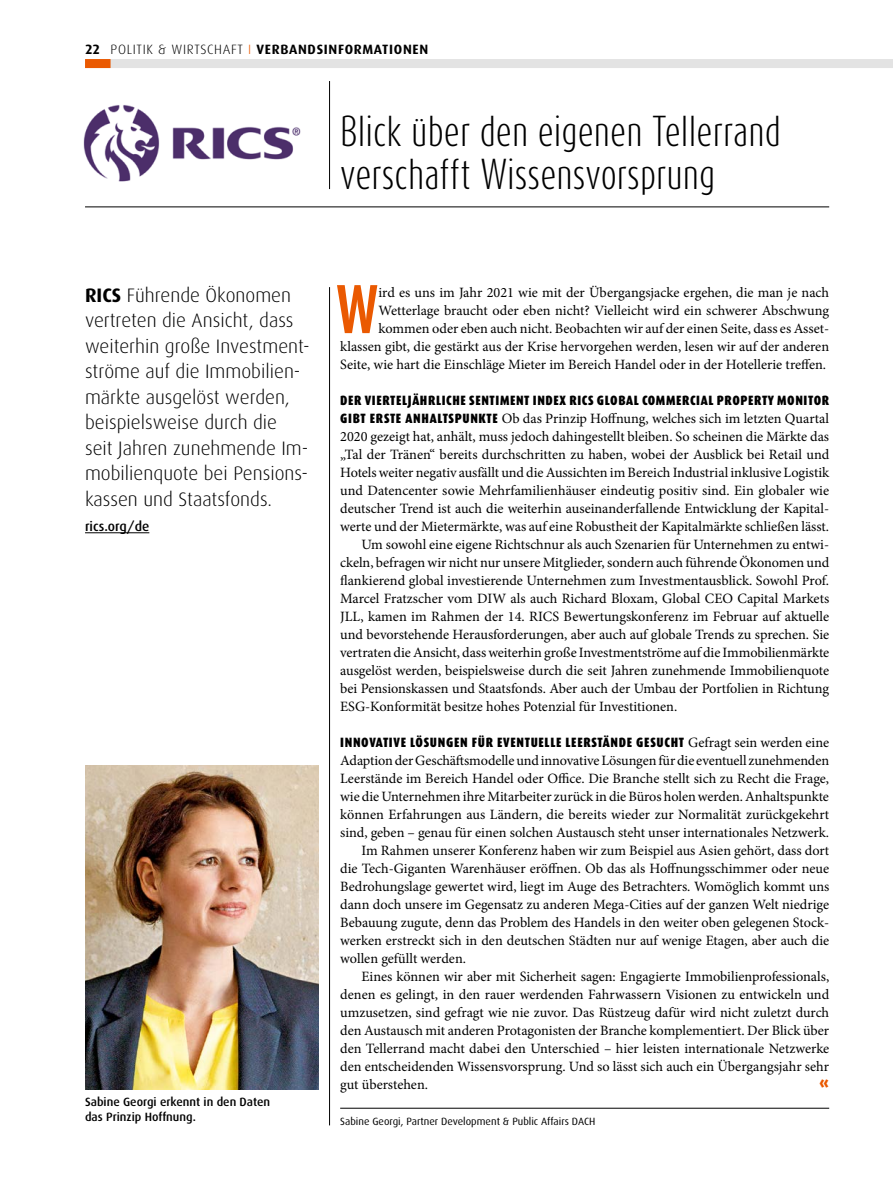
<style>
.page{position:relative;width:893px;height:1191px;background:#fff}
.page>*{position:absolute;margin:0;border:0;box-sizing:border-box;transform-origin:0 0}
.t1{font:700 57.15px "Dax Compact";color:#ea5901}
.t2{font:300 36px/43.5px "Dax Compact";color:#000}
.t3{font:300 19.5px/25.5px "Dax";color:#000}
.t4{font:900 16.5px "Dax";color:#ea5901}
.t5{font:14.25px/18px "Minion Pro";color:#000;text-align:right}
.t6{font:900 13.5px "Dax Condensed";letter-spacing:.045em;color:#000}
.t7{font:700 13.5px "Dax";letter-spacing:.05em;color:#000}
.t8{font:500 13.5px "Dax";color:#000}
.t9{font:500 12px/15px "Dax";color:#000}
.t10{font:10.5px "Dax";color:#000}
.s1{font-weight:300}
.s2{font-weight:300;color:#ea5901}
.s3{font-weight:700}
.s4{font-family:"Dax Condensed";font-weight:900;font-size:13.5px}
.s5{font-family:"Minion Pro";font-weight:400;font-size:14.25px}
</style>
<div class="page">
<div style="left:85px;top:59px;width:808px;height:9px;background:#e3e3e3"></div>
<div style="left:85px;top:59px;width:26px;height:9px;background:#ea5901"></div>
<img style="left:85px;top:765px;width:234px;height:324px">
<hr style="left:329px;top:287px;width:1px;height:838px;background:#000">
<hr style="left:85px;top:207px;width:744px;height:1px;background:#000">
<hr style="left:329px;top:81px;width:1px;height:108px;background:#000">
<img style="left:83px;top:105px;width:218px;height:77px">
<hr style="left:340px;top:1108px;width:489px;height:1px;background:#000">
<hr style="left:85px;top:532px;width:64px;height:1px;background:#000">
<p class="t7" style="left:85px;top:41px;width:345px">22 <span class="s1">POLITIK &amp; WIRTSCHAFT</span> <span class="s2">I</span> VERBANDSINFORMATIONEN</p>
<h2 class="t2" style="left:340px;top:108px;width:442px">Blick über den eigenen Tellerrand verschafft Wissensvorsprung</h2>
<p class="t3" style="left:85px;top:282px;width:226px"><span class="s3">RICS</span> Führende Ökonomen vertreten die Ansicht, dass weiterhin große Investment&shy;ströme auf die Immobilien&shy;märkte ausgelöst werden, beispielsweise durch die seit Jahren zunehmende Im&shy;mobilienquote bei Pensions&shy;kassen und Staatsfonds.</p>
<p class="t8" style="left:85px;top:519px;width:66px">rics.org/de</p>
<p class="t9" style="left:85px;top:1094px;width:187px">Sabine Georgi erkennt in den Daten das Prinzip Hoffnung.</p>
<h1 class="t1" style="left:336px;top:272px;width:44px">W</h1>
<p class="t5" style="left:340px;top:284px;width:491px">ird es uns im Jahr 2021 wie mit der Übergangsjacke ergehen, die man je nach Wetterlage braucht oder eben nicht? Vielleicht wird ein schwerer Abschwung kommen oder eben auch nicht. Beobachten wir auf der einen Seite, dass es Asset&shy;klassen gibt, die gestärkt aus der Krise hervorgehen werden, lesen wir auf der anderen Seite, wie hart die Einschläge Mieter im Bereich Handel oder in der Hotellerie treffen.</p>
<p class="t6" style="left:340px;top:393px;width:491px">DER VIERTELJÄHRLICHE SENTIMENT INDEX RICS GLOBAL COMMERCIAL PROPERTY MONITOR</p>
<p class="t5" style="left:340px;top:410px;width:490px"><span class="s4">GIBT ERSTE ANHALTSPUNKTE</span> Ob das Prinzip Hoffnung, welches sich im letzten Quartal</p>
<p class="t5" style="left:340px;top:428px;width:490px">2020 gezeigt hat, anhält, muss jedoch dahingestellt bleiben. So scheinen die Märkte das</p>
<p class="t5" style="left:340px;top:446px;width:491px">„Tal der Tränen“ bereits durchschritten zu haben, wobei der Ausblick bei Retail und</p>
<p class="t5" style="left:340px;top:464px;width:491px">Hotels weiter negativ ausfällt und die Aussichten im Bereich Industrial inklusive Logistik</p>
<p class="t5" style="left:340px;top:482px;width:490px">und Datencenter sowie Mehrfamilienhäuser eindeutig positiv sind. Ein globaler wie</p>
<p class="t5" style="left:340px;top:500px;width:490px">deutscher Trend ist auch die weiterhin auseinanderfallende Entwicklung der Kapital-</p>
<p class="t5" style="left:340px;top:518px;width:491px">werte und der Mietermärkte, was auf eine Robustheit der Kapitalmärkte schließen lässt.</p>
<p class="t5" style="left:361px;top:536px;width:469px">Um sowohl eine eigene Richtschnur als auch Szenarien für Unternehmen zu entwi-</p>
<p class="t5" style="left:340px;top:553px;width:491px">ckeln, befragen wir nicht nur unsere Mitglieder, sondern auch führende Ökonomen und</p>
<p class="t5" style="left:340px;top:571px;width:490px">flankierend global investierende Unternehmen zum Investmentausblick. Sowohl Prof.</p>
<p class="t5" style="left:340px;top:589px;width:491px">Marcel Fratzscher vom DIW als auch Richard Bloxam, Global CEO Capital Markets</p>
<p class="t5" style="left:340px;top:607px;width:491px">JLL, kamen im Rahmen der 14. RICS Bewertungskonferenz im Februar auf aktuelle</p>
<p class="t5" style="left:340px;top:625px;width:491px">und bevorstehende Herausforderungen, aber auch auf globale Trends zu sprechen. Sie</p>
<p class="t5" style="left:340px;top:643px;width:491px">vertraten die Ansicht, dass weiterhin große Investmentströme auf die Immobilienmärkte</p>
<p class="t5" style="left:340px;top:661px;width:491px">ausgelöst werden, beispielsweise durch die seit Jahren zunehmende Immobilienquote</p>
<p class="t5" style="left:340px;top:679px;width:491px">bei Pensionskassen und Staatsfonds. Aber auch der Umbau der Portfolien in Richtung</p>
<p class="t5" style="left:340px;top:697px;width:339px">ESG-Konformität besitze hohes Potenzial für Investitionen.</p>
<p class="t6" style="left:340px;top:735px;width:490px">INNOVATIVE LÖSUNGEN FÜR EVENTUELLE LEERSTÄNDE GESUCHT <span class="s5">Gefragt sein werden eine</span></p>
<p class="t5" style="left:340px;top:752px;width:490px">Adaption der Geschäftsmodelle und innovative Lösungen für die eventuell zunehmenden</p>
<p class="t5" style="left:340px;top:770px;width:490px">Leerstände im Bereich Handel oder Office. Die Branche stellt sich zu Recht die Frage,</p>
<p class="t5" style="left:340px;top:788px;width:490px">wie die Unternehmen ihre Mitarbeiter zurück in die Büros holen werden. Anhaltspunkte</p>
<p class="t5" style="left:340px;top:806px;width:491px">können Erfahrungen aus Ländern, die bereits wieder zur Normalität zurückgekehrt</p>
<p class="t5" style="left:340px;top:824px;width:490px">sind, geben – genau für einen solchen Austausch steht unser internationales Netzwerk.</p>
<p class="t5" style="left:361px;top:842px;width:469px">Im Rahmen unserer Konferenz haben wir zum Beispiel aus Asien gehört, dass dort</p>
<p class="t5" style="left:340px;top:860px;width:490px">die Tech-Giganten Warenhäuser eröffnen. Ob das als Hoffnungsschimmer oder neue</p>
<p class="t5" style="left:340px;top:877px;width:491px">Bedrohungslage gewertet wird, liegt im Auge des Betrachters. Womöglich kommt uns</p>
<p class="t5" style="left:340px;top:895px;width:491px">dann doch unsere im Gegensatz zu anderen Mega-Cities auf der ganzen Welt niedrige</p>
<p class="t5" style="left:340px;top:913px;width:491px">Bebauung zugute, denn das Problem des Handels in den weiter oben gelegenen Stock-</p>
<p class="t5" style="left:340px;top:931px;width:490px">werken erstreckt sich in den deutschen Städten nur auf wenige Etagen, aber auch die</p>
<p class="t5" style="left:340px;top:949px;width:127px">wollen gefüllt werden.</p>
<p class="t5" style="left:361px;top:967px;width:469px">Eines können wir aber mit Sicherheit sagen: Engagierte Immobilienprofessionals,</p>
<p class="t5" style="left:340px;top:985px;width:491px">denen es gelingt, in den rauer werdenden Fahrwassern Visionen zu entwickeln und</p>
<p class="t5" style="left:340px;top:1003px;width:491px">umzusetzen, sind gefragt wie nie zuvor. Das Rüstzeug dafür wird nicht zuletzt durch</p>
<p class="t5" style="left:340px;top:1021px;width:491px">den Austausch mit anderen Protagonisten der Branche komplementiert. Der Blick über</p>
<p class="t5" style="left:340px;top:1039px;width:491px">den Tellerrand macht dabei den Unterschied – hier leisten internationale Netzwerke</p>
<p class="t5" style="left:340px;top:1057px;width:490px">den entscheidenden Wissensvorsprung. Und so lässt sich auch ein Übergangsjahr sehr</p>
<p class="t5" style="left:340px;top:1075px;width:89px">gut überstehen.</p>
<p class="t4" style="left:820px;top:1074px;width:11px">«</p>
<p class="t10" style="left:340px;top:1115px;width:257px">Sabine Georgi, Partner Development &amp; Public Affairs DACH</p>
</div>
